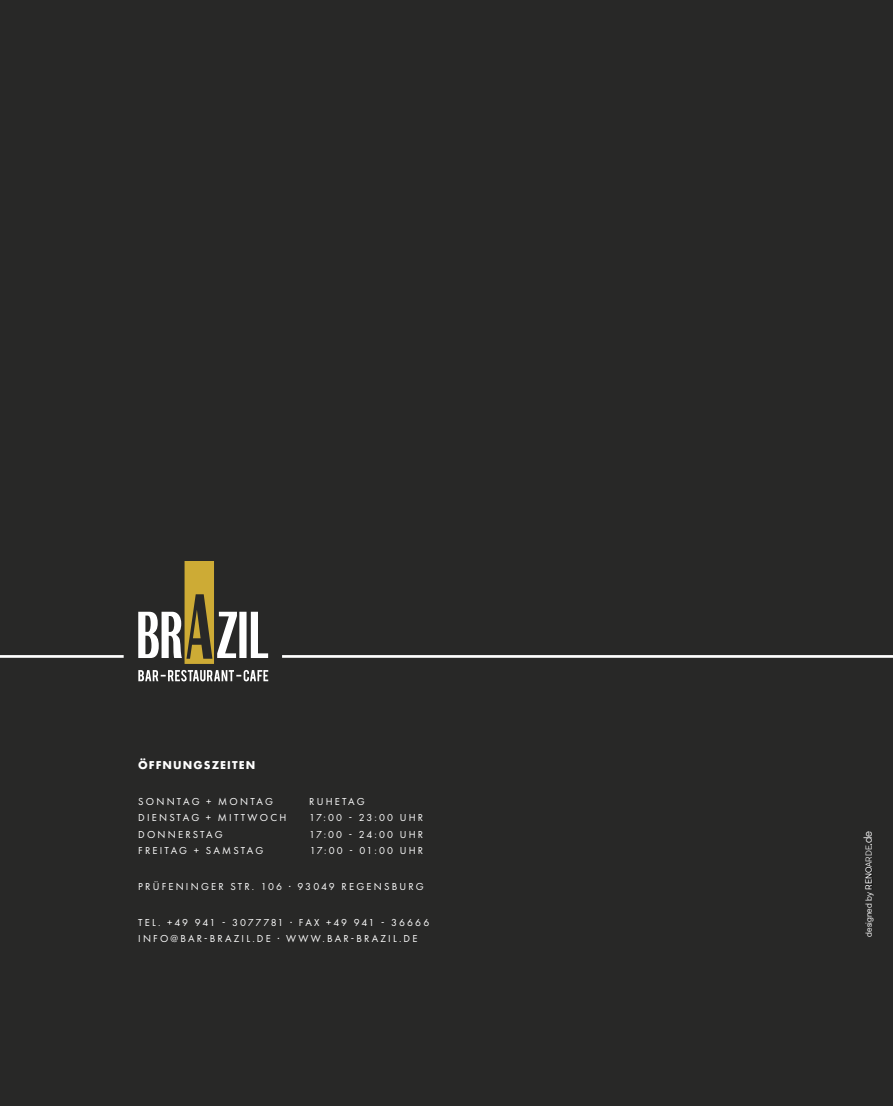
<style>
.page{position:relative;width:893px;height:1106px;background:#282827}
.page>*{position:absolute;margin:0;border:0;box-sizing:border-box;transform-origin:0 0}
.t1{font:10.5px/16.5px "Futura PT";letter-spacing:.21em;color:#fff}
.t2{font:700 10.5px "Futura";letter-spacing:.1em;color:#fff}
.t3{font:8.55px "Helixa";color:#fff}
.s1{font-weight:700;color:#000}
.s2{font-style:inherit}
.s3{font-size:11.4px}
</style>
<div class="page">
<hr style="left:282px;top:655px;width:611px;height:3px;background:#fff">
<svg style="left:138px;top:561px;width:130px;height:120px"></svg>
<hr style="left:0;top:655px;width:124px;height:3px;background:#fff">
<p class="t2" style="left:138px;top:757px;width:119px">ÖFFNUNGSZEITEN</p>
<p class="t1" style="left:138px;top:793px;width:136px">SONNTAG + MONTAG</p>
<p class="t1" style="left:309px;top:793px;width:57px">RUHETAG</p>
<p class="t1" style="left:138px;top:809px;width:150px">DIENSTAG + MITTWOCH</p>
<p class="t1" style="left:309px;top:809px;width:115px">17:00 - 23:00 UHR</p>
<p class="t1" style="left:138px;top:826px;width:86px">DONNERSTAG</p>
<p class="t1" style="left:309px;top:826px;width:115px">17:00 - 24:00 UHR</p>
<p class="t1" style="left:138px;top:842px;width:127px">FREITAG + SAMSTAG</p>
<p class="t1" style="left:310px;top:842px;width:115px">17:00 - 01:00 UHR</p>
<p class="t1" style="left:138px;top:878px;width:287px">PRÜFENINGER STR. 106 · 93049 REGENSBURG</p>
<p class="t1" style="left:138px;top:914px;width:293px">TEL. +49 941 - 3077781 · FAX +49 941 - 36666<br>INFO@BAR-BRAZIL.DE · WWW.BAR-BRAZIL.DE</p>
<p class="t3" style="left:863px;top:936px;width:108px;rotate:-90deg">designed by <span class="s1">RENO</span><span class="s2">ARDE</span><span class="s3">.de</span></p>
</div>
